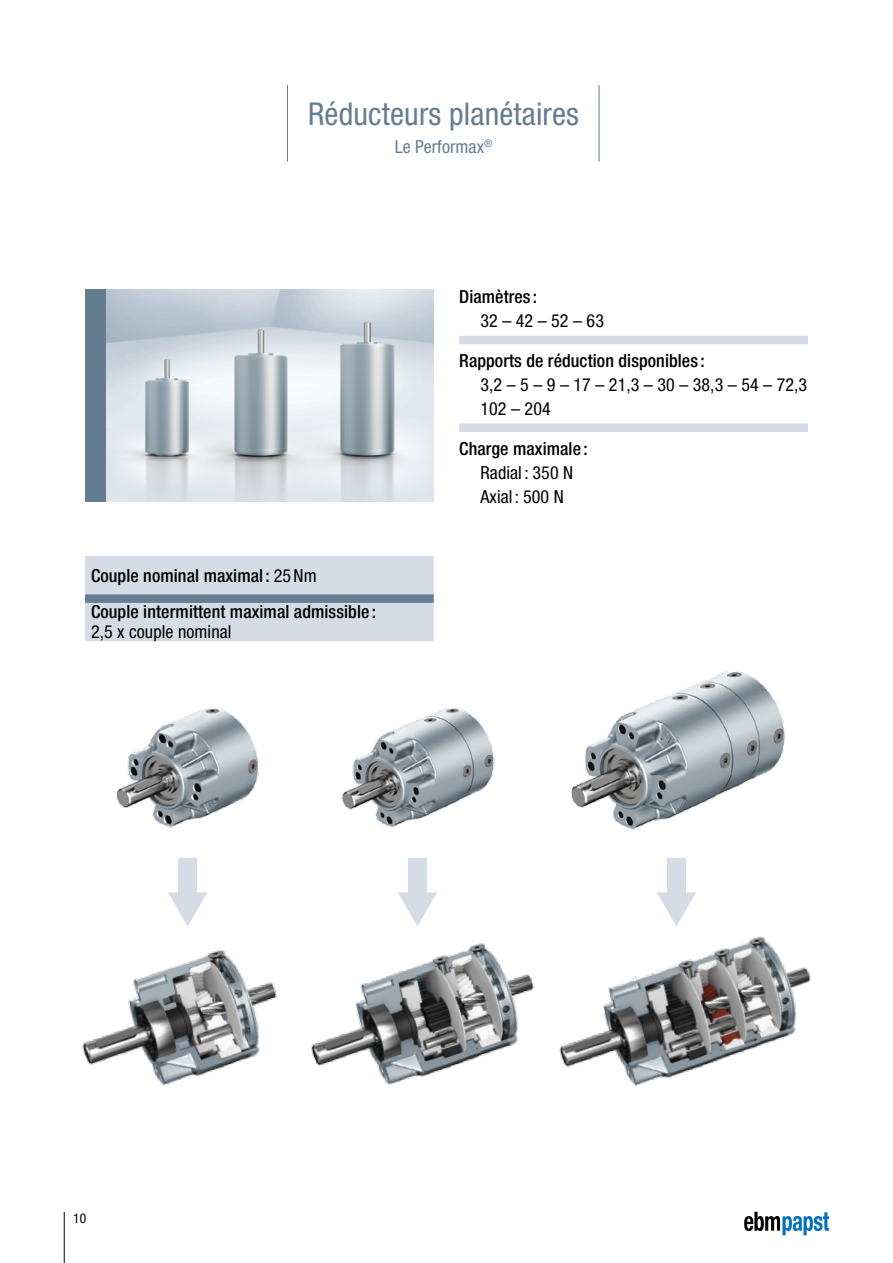
<style>
.page{position:relative;width:893px;height:1263px;background:#fff}
.page>*{position:absolute;margin:0;border:0;box-sizing:border-box;transform-origin:0 0}
.t1{font:condensed 31.5px "Helvetica Neue";letter-spacing:.005em;color:#657d91}
.t2{font:500 condensed 18px/36px "Helvetica Neue";letter-spacing:.005em;color:#000}
.t3{font:condensed 18px/24px "Helvetica Neue";letter-spacing:.005em;color:#000}
.t4{font:condensed 18px "Helvetica Neue";letter-spacing:.005em;color:#657d91}
.t5{font:condensed 13.5px "Helvetica Neue LT";color:#000}
.s1{font-weight:400}
</style>
<div class="page">
<div style="left:85px;top:289px;width:21px;height:213px;background:#657d91"></div>
<img style="left:106px;top:289px;width:328px;height:213px">
<div style="left:459px;top:336px;width:349px;height:8px;background:#d5dce5"></div>
<div style="left:459px;top:423px;width:349px;height:9px;background:#d5dce5"></div>
<hr style="left:287px;top:85px;width:1px;height:77px;background:#657d91">
<hr style="left:599px;top:85px;width:1px;height:77px;background:#657d91">
<img style="left:116px;top:708px;width:143px;height:120px">
<img style="left:82px;top:950px;width:195px;height:136px">
<img style="left:341px;top:708px;width:154px;height:120px">
<img style="left:311px;top:943px;width:223px;height:142px">
<img style="left:571px;top:671px;width:214px;height:159px">
<img style="left:559px;top:936px;width:252px;height:151px">
<svg style="left:168px;top:858px;width:39px;height:68px"></svg>
<svg style="left:398px;top:858px;width:39px;height:68px"></svg>
<svg style="left:657px;top:858px;width:39px;height:68px"></svg>
<div style="left:85px;top:556px;width:349px;height:85px;background:#d5dce5"></div>
<div style="left:85px;top:594px;width:349px;height:9px;background:#657d91"></div>
<svg style="left:744px;top:1212px;width:85px;height:23px"></svg>
<hr style="left:64px;top:1212px;width:1px;height:51px;background:#000">
<h1 class="t1" style="left:308px;top:95px;width:272px">Réducteurs planétaires</h1>
<p class="t4" style="left:395px;top:136px;width:99px">Le Performax<sup>®</sup></p>
<p class="t2" style="left:91px;top:558px;width:287px">Couple nominal maximal : <span class="s1">25Nm<br></span>Couple intermittent maximal admissible :</p>
<p class="t3" style="left:91px;top:619px;width:142px">2,5 x couple nominal</p>
<p class="t2" style="left:459px;top:279px;width:80px">Diamètres :</p>
<p class="t3" style="left:480px;top:309px;width:125px">32 – 42 – 52 – 63</p>
<p class="t2" style="left:459px;top:342px;width:247px">Rapports de réduction disponibles :</p>
<p class="t3" style="left:480px;top:372px;width:328px">3,2 – 5 – 9 – 17 – 21,3 – 30 – 38,3 – 54 – 72,3<br>102 – 204</p>
<p class="t2" style="left:459px;top:430px;width:130px">Charge maximale :</p>
<p class="t3" style="left:480px;top:460px;width:94px">Radial : 350 N<br>Axial : 500 N</p>
<p class="t5" style="left:73px;top:1210px;width:14px">10</p>
</div>
